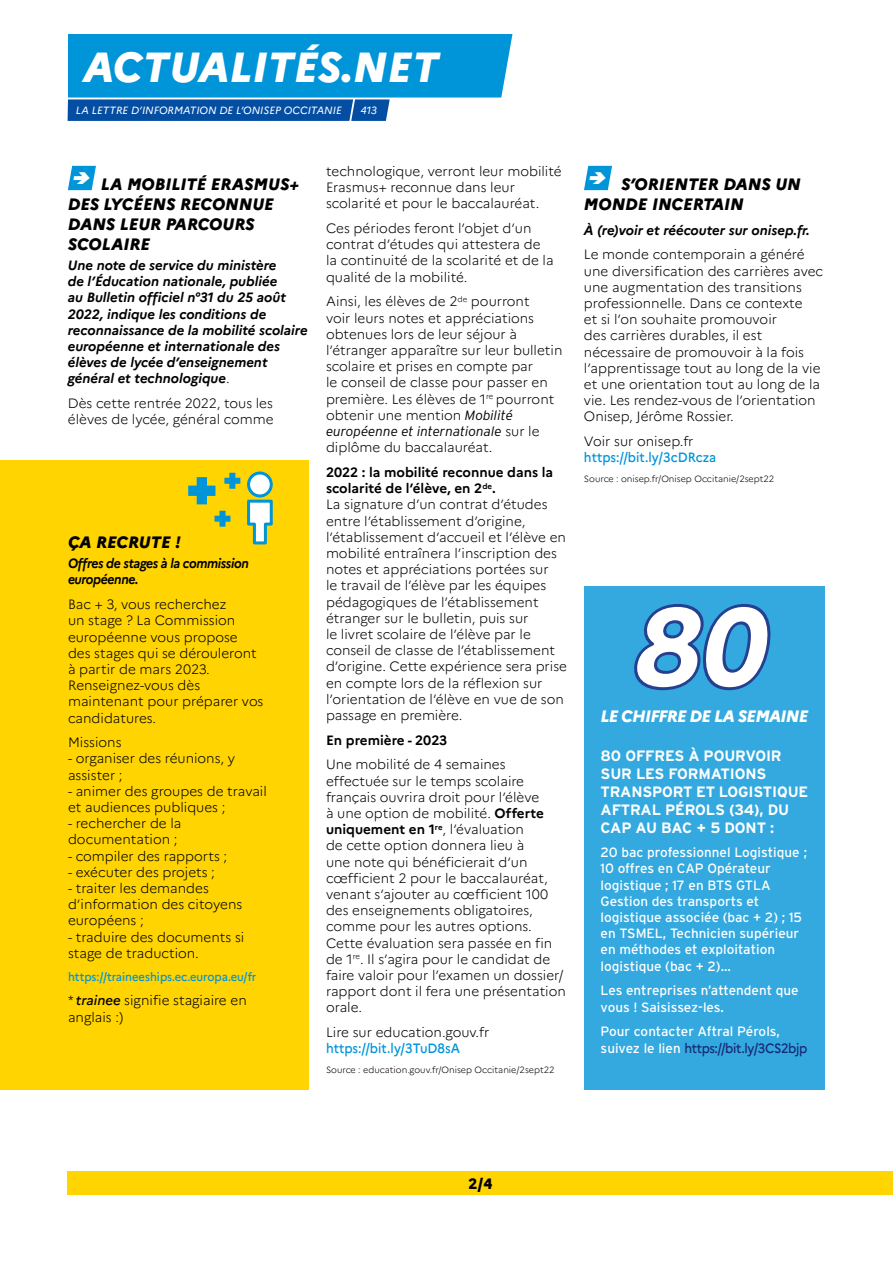
<style>
.page{position:relative;width:893px;height:1263px;background:#fff}
.page>*{position:absolute;margin:0;border:0;box-sizing:border-box;transform-origin:0 0}
.t1{font:italic 800 112.5px "Marianne";color:#fff}
.t2{font:italic 800 42px "Marianne";color:#fff}
.t3{font:italic 800 16.5px "Marianne";color:#000}
.t4{font:italic 800 16.5px "Marianne";letter-spacing:-.045em;color:#fff}
.t5{font:700 15px/18px "Interstate";letter-spacing:-.01em;color:#fff}
.t6{font:800 15px "Marianne";color:#000}
.t7{font:300 13.5px/16.2px "Marianne";color:#000}
.t8{font:13.5px/16.2px "Interstate";color:#fff}
.t9{font:italic 700 13.5px/16.2px "Marianne";color:#000}
.t10{font:500 13.5px "Marianne";color:#0094d9;scale:.93 1}
.t11{font:italic 700 13.5px/16.2px "Marianne";letter-spacing:-.03em;color:#000;scale:.93 1}
.t12{font:500 13.5px "Marianne";letter-spacing:-.03em;color:#172a76;scale:.93 1}
.t13{font:italic 300 13.5px "Interstate";color:#000}
.t14{font:700 13.5px "Marianne";color:#000}
.t15{font:500 12px "Marianne";color:#0094d9;scale:.93 1}
.t16{font:italic 10.5px "Marianne";color:#fff}
.t17{font:300 9px "Marianne";color:#000}
.s1{font-weight:300;font-style:normal}
.s2{font-weight:500;font-style:italic}
.s3{font-family:"Interstate";font-style:italic}
.s4{font-family:"Marianne";font-style:normal}
.s5{font-weight:700}
.s6{font-family:"Interstate";font-weight:400;color:#fff}
</style>
<div class="page">
<svg style="left:67px;top:34px;width:445px;height:87px;background:#1a92d3"></svg>
<div style="left:0;top:460px;width:309px;height:629px;background:#ffd400"></div>
<div style="left:584px;top:586px;width:241px;height:503px;background:#33a9e0"></div>
<div style="left:68px;top:1171px;width:825px;height:24px;background:#ffd400"></div>
<svg style="left:634px;top:604px;width:137px;height:87px"></svg>
<svg style="left:188px;top:477px;width:27px;height:27px"></svg>
<svg style="left:224px;top:473px;width:16px;height:16px"></svg>
<svg style="left:215px;top:511px;width:15px;height:16px"></svg>
<svg style="left:247px;top:471px;width:26px;height:74px"></svg>
<svg style="left:68px;top:166px;width:28px;height:24px"></svg>
<svg style="left:584px;top:166px;width:28px;height:24px"></svg>
<h2 class="t2" style="left:83px;top:41px;width:357px">ACTUALITÉS.NET</h2>
<p class="t16" style="left:76px;top:104px;width:267px">LA LETTRE D’INFORMATION DE L’ONISEP OCCITANIE</p>
<p class="t16" style="left:360px;top:104px;width:18px">413</p>
<p class="t3" style="left:101px;top:174px;width:64px">LA MOBILITÉ</p>
<p class="t3" style="left:211px;top:174px;width:23px">ERASMUS</p>
<p class="t3" style="left:289px;top:174px;width:11px">+</p>
<p class="t3" style="left:68px;top:194px;width:12px">DES</p>
<p class="t3" style="left:104px;top:194px;width:30px">LYCÉENS</p>
<p class="t3" style="left:180px;top:194px;width:12px">REC</p>
<p class="t3" style="left:212px;top:194px;width:27px">ONNUE</p>
<p class="t3" style="left:68px;top:214px;width:13px">DANS</p>
<p class="t3" style="left:120px;top:214px;width:12px">LEUR</p>
<p class="t3" style="left:166px;top:214px;width:12px">PARC</p>
<p class="t3" style="left:209px;top:214px;width:25px">OURS</p>
<p class="t3" style="left:68px;top:234px;width:45px">SCOLAIRE</p>
<p class="t9" style="left:68px;top:257px;width:241px">Une note de service du ministère<br>de l’Éducation nationale, publiée<br>au Bulletin officiel n°31 du 25 août 2022, indique les conditions de reconnaissance de la mobilité scolaire européenne et internationale des élèves de lycée d’enseignement général et technologique<span class="s1">.</span></p>
<p class="t7" style="left:68px;top:395px;width:207px">Dès cette rentrée 2022, tous les élèves de lycée, général comme</p>
<p class="t3" style="left:68px;top:532px;width:40px">ÇA RECRUTE</p>
<p class="t3" style="left:175px;top:532px;width:7px">!</p>
<p class="t11" style="left:68px;top:555px;width:196px">Offres de stages à la commission européenne.</p>
<p class="t7" style="left:68px;top:596px;width:197px">Bac + 3, vous recherchez<br>un stage ? La Commission européenne vous propose des stages qui se dérouleront à partir de mars 2023.<br>Renseignez-vous dès maintenant pour préparer vos candidatures.</p>
<p class="t7" style="left:68px;top:734px;width:55px">Missions</p>
<p class="t7" style="left:68px;top:750px;width:168px">- organiser des réunions, y assister ;</p>
<p class="t7" style="left:68px;top:783px;width:200px">- animer des groupes de travail et audiences publiques ;</p>
<p class="t7" style="left:68px;top:815px;width:115px">- rechercher de la documentation ;</p>
<p class="t7" style="left:68px;top:848px;width:161px">- compiler des rapports ;</p>
<p class="t7" style="left:68px;top:864px;width:148px">- exécuter des projets ;</p>
<p class="t7" style="left:68px;top:880px;width:176px">- traiter les demandes d’information des citoyens européens ;</p>
<p class="t7" style="left:68px;top:929px;width:178px">- traduire des documents si stage de traduction.</p>
<p class="t15" style="left:68px;top:969px;width:204px">https://traineeships.ec.europa.eu/fr</p>
<p class="t7" style="left:68px;top:992px;width:180px">* <span class="s2">trainee</span> signifie stagiaire en anglais :)</p>
<p class="t7" style="left:326px;top:163px;width:237px">technologique, verront leur mobilité<br>Erasmus+ reconnue dans leur scolarité et pour le baccalauréat.</p>
<p class="t7" style="left:326px;top:220px;width:229px">Ces périodes feront l’objet d’un contrat d’études qui attestera de la continuité de la scolarité et de la qualité de la mobilité.</p>
<p class="t7" style="left:326px;top:293px;width:238px">Ainsi, les élèves de 2<sup>de</sup> pourront<br>voir leurs notes et appréciations obtenues lors de leur séjour à l’étranger apparaître sur leur bulletin scolaire et prises en compte par<br>le conseil de classe pour passer en première. Les élèves de 1<sup>re</sup> pourront obtenir une mention <span class="s3">Mobilité</span></p>
<p class="t13" style="left:326px;top:423px;width:215px">européenne et internationale <span class="s4">sur le</span></p>
<p class="t7" style="left:326px;top:439px;width:168px">diplôme du baccalauréat.</p>
<p class="t7" style="left:326px;top:464px;width:242px"><span class="s5">2022 : la mobilité reconnue dans la scolarité de l’élève, en 2</span><sup>de</sup><span class="s5">.<br></span>La signature d’un contrat d’études entre l’établissement d’origine, l’établissement d’accueil et l’élève en mobilité entraînera l’inscription des notes et appréciations portées sur<br>le travail de l’élève par les équipes pédagogiques de l’établissement étranger sur le bulletin, puis sur<br>le livret scolaire de l’élève par le conseil de classe de l’établissement d’origine. Cette expérience sera prise en compte lors de la réflexion sur l’orientation de l’élève en vue de son passage en première.</p>
<p class="t14" style="left:326px;top:732px;width:123px">En première - 2023</p>
<p class="t7" style="left:326px;top:756px;width:241px">Une mobilité de 4 semaines effectuée sur le temps scolaire français ouvrira droit pour l’élève<br>à une option de mobilité. <span class="s5">Offerte uniquement en 1</span><sup>re</sup>, l’évaluation<br>de cette option donnera lieu à<br>une note qui bénéficierait d’un cœfficient 2 pour le baccalauréat, venant s’ajouter au cœfficient 100 des enseignements obligatoires, comme pour les autres options.<br>Cette évaluation sera passée en fin de 1<sup>re</sup>. Il s’agira pour le candidat de faire valoir pour l’examen un dossier/ rapport dont il fera une présentation orale.</p>
<p class="t7" style="left:326px;top:1024px;width:165px">Lire sur education.gouv.fr</p>
<p class="t10" style="left:326px;top:1040px;width:146px">https://bit.ly/3TuD8sA</p>
<p class="t17" style="left:326px;top:1064px;width:230px">Source : education.gouv.fr/Onisep Occitanie/2sept22</p>
<p class="t3" style="left:621px;top:174px;width:38px">S’ORIENTER</p>
<p class="t3" style="left:723px;top:174px;width:13px">DANS</p>
<p class="t3" style="left:775px;top:174px;width:14px">UN</p>
<p class="t3" style="left:584px;top:194px;width:41px">MONDE</p>
<p class="t3" style="left:652px;top:194px;width:12px">INCERTAIN</p>
<p class="t9" style="left:584px;top:222px;width:227px">À (re)voir et réécouter sur onisep.fr.</p>
<p class="t7" style="left:584px;top:246px;width:241px">Le monde contemporain a généré une diversification des carrières avec une augmentation des transitions professionnelle. Dans ce contexte<br>et si l’on souhaite promouvoir<br>des carrières durables, il est nécessaire de promouvoir à la fois l’apprentissage tout au long de la vie et une orientation tout au long de la vie. Les rendez-vous de l’orientation Onisep, Jérôme Rossier.</p>
<p class="t7" style="left:584px;top:433px;width:111px">Voir sur onisep.fr</p>
<p class="t10" style="left:584px;top:449px;width:144px">https://bit.ly/3cDRcza</p>
<p class="t17" style="left:584px;top:473px;width:192px">Source : onisep.fr/Onisep Occitanie/2sept22</p>
<h1 class="t1" style="left:630px;top:578px;width:160px">80</h1>
<p class="t4" style="left:601px;top:706px;width:149px">LE CHIFFRE DE LA SEMAINE</p>
<p class="t5" style="left:601px;top:746px;width:209px">80 OFFRES À POURVOIR<br>SUR LES FORMATIONS<br>TRANSPORT ET LOGISTIQUE<br>AFTRAL PÉROLS (34), DU<br>CAP AU BAC + 5 DONT :</p>
<p class="t8" style="left:601px;top:844px;width:208px">20 bac professionnel Logistique ;<br>10 offres en CAP Opérateur logistique ; 17 en BTS GTLA<br>Gestion des transports et logistique associée (bac + 2) ; 15 en TSMEL, Technicien supérieur en méthodes et exploitation logistique (bac + 2)...</p>
<p class="t8" style="left:601px;top:982px;width:200px">Les entreprises n’attendent que vous ! Saisissez-les.</p>
<p class="t8" style="left:601px;top:1023px;width:181px">Pour contacter Aftral Pérols,</p>
<p class="t12" style="left:601px;top:1039px;width:224px"><span class="s6">suivez le lien</span> https://bit.ly/3CS2bjp</p>
<p class="t6" style="left:468px;top:1174px;width:25px">2/4</p>
</div>
